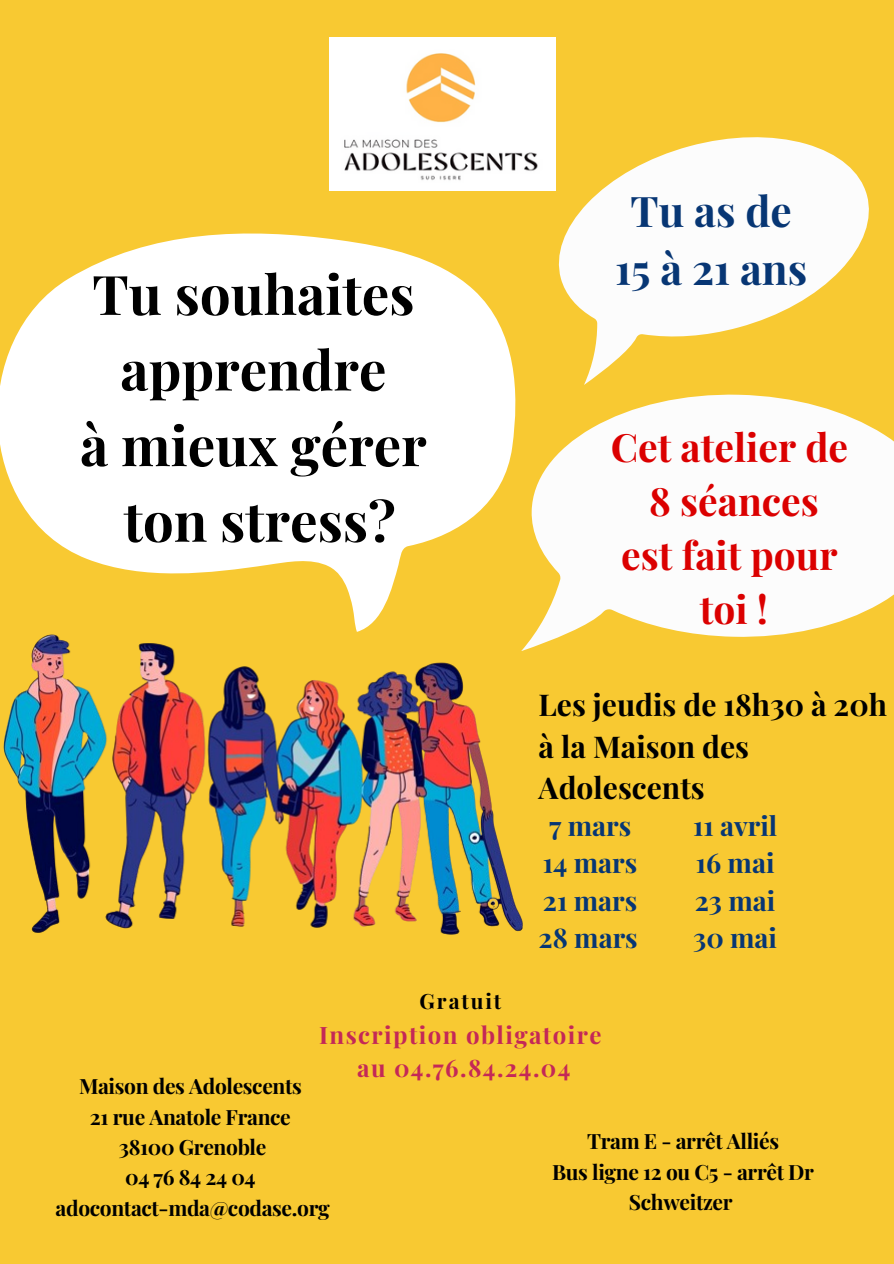
<style>
.page{position:relative;width:894px;height:1264px;background:#fff}
.page>*{position:absolute;margin:0;border:0;box-sizing:border-box;transform-origin:0 0}
.t1{font:700 54.6px/75.6px "Playfair Display";color:#000;text-align:center}
.t2{font:700 42.15px/58.5px "Playfair Display";color:#073674;text-align:center}
.t3{font:700 38.85px/54px "Playfair Display";color:#db0000;text-align:center}
.t4{font:700 30px/41.7px "Playfair Display";color:#000}
.t5{font:700 27px/37.2px "Playfair Display";color:#073674;text-align:center}
.t6{font:700 24px/33.8px "Playfair Display";letter-spacing:.06em;color:#c42857;text-align:center}
.t7{font:700 21px/30.3px "Playfair Display";letter-spacing:-.015em;color:#000;text-align:center}
.t8{font:700 21px "Playfair Display";letter-spacing:.09em;color:#000}
</style>
<div class="page">
<div style="left:0;top:0;width:893px;height:1263px;background:#f8c932"></div>
<img style="left:329px;top:37px;width:226px;height:153px">
<svg style="left:539px;top:114px;width:330px;height:252px;fill:#fcfcfc"></svg>
<svg style="left:0;top:233px;width:513px;height:333px;background:#fef7e1"></svg>
<svg style="left:512px;top:366px;width:381px;height:273px;fill:#fcfcfc"></svg>
<img style="left:3px;top:566px;width:552px;height:369px">
<h2 class="t1" style="left:80px;top:254px;width:348px">Tu souhaites apprendre<br>à mieux gérer ton stress?</h2>
<p class="t2" style="left:615px;top:180px;width:194px">Tu as de<br>15 à 21 ans</p>
<p class="t3" style="left:610px;top:419px;width:239px">Cet atelier de<br>8 séances<br>est fait pour toi !</p>
<p class="t4" style="left:538px;top:682px;width:350px">Les jeudis de 18h30 à 20h à la Maison des<br>Adolescents</p>
<h2 class="t5" style="left:538px;top:806px;width:101px">7 mars<br>14 mars<br>21 mars<br>28 mars</h2>
<p class="t5" style="left:692px;top:806px;width:86px;text-align:justify">11 avril 16 mai 23 mai 30 mai</p>
<p class="t8" style="left:419px;top:986px;width:83px">Gratuit</p>
<p class="t6" style="left:319px;top:1016px;width:284px">Inscription obligatoire au 04.76.84.24.04</p>
<h3 class="t7" style="left:79px;top:1070px;width:224px">Maison des Adolescents</h3>
<h3 class="t7" style="left:90px;top:1100px;width:202px">21 rue Anatole France</h3>
<h3 class="t7" style="left:119px;top:1131px;width:149px">38100 Grenoble</h3>
<p class="t7" style="left:125px;top:1161px;width:132px">04 76 84 24 04</p>
<h4 class="t7" style="left:56px;top:1191px;width:275px">adocontact-mda@codase.org</h4>
<p class="t7" style="left:587px;top:1125px;width:193px">Tram E - arrêt Alliés</p>
<p class="t7" style="left:552px;top:1155px;width:263px">Bus ligne 12 ou C5 - arrêt Dr<br>Schweitzer</p>
</div>
